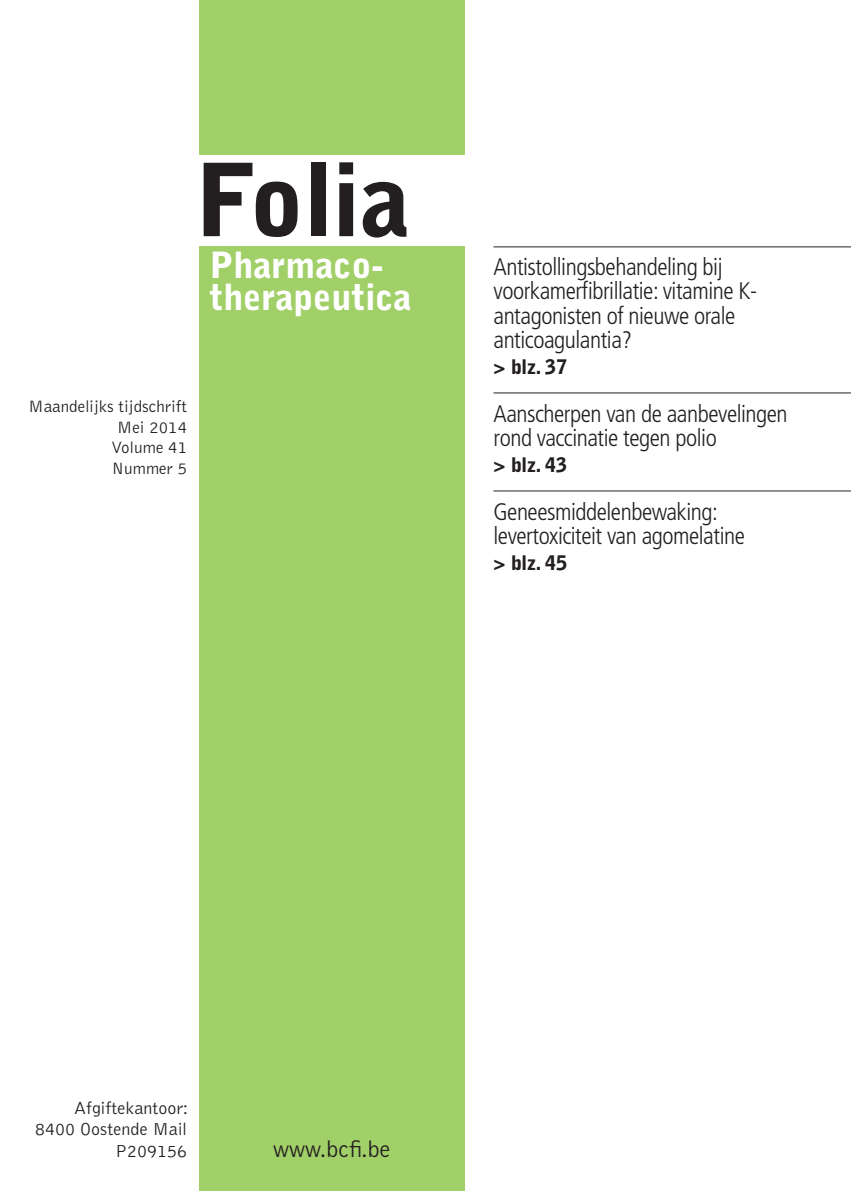
<style>
.page{position:relative;width:851px;height:1191px;background:#fff}
.page>*{position:absolute;margin:0;border:0;box-sizing:border-box;transform-origin:0 0}
.t1{font:900 100px "Bell Gothic Std";color:#231f20}
.t2{font:900 36px/32px "Bell Gothic Std";color:#fff}
.t3{font:300 condensed 24px/24px "Frutiger LT Std";letter-spacing:-.02em;color:#231f20}
.t4{font:300 24px "Bell Gothic Std";color:#231f20}
.t5{font:900 20px "Bell Gothic Std";color:#231f20}
.t6{font:300 18px/21.6px "Bell Gothic Std";color:#231f20;text-align:right}
.t7{font:300 17px/20.4px "Bell Gothic Std";color:#231f20;text-align:right}
</style>
<div class="page">
<div style="left:199px;top:247px;width:265px;height:944px;background:#a1cf68"></div>
<div style="left:199px;top:0;width:265px;height:154px;background:#a1cf68"></div>
<hr style="left:493px;top:246px;width:357px;height:1px;background:#231f20">
<hr style="left:493px;top:392px;width:357px;height:1px;background:#231f20">
<hr style="left:493px;top:490px;width:357px;height:1px;background:#231f20">
<h1 class="t1" style="left:196px;top:142px;width:216px">Folia</h1>
<h2 class="t2" style="left:209px;top:249px;width:204px">Pharmaco&shy;therapeutica</h2>
<p class="t7" style="left:29px;top:397px;width:160px">Maandelijks tijdschrift<br>Mei 2014<br>Volume 41<br>Nummer 5</p>
<p class="t3" style="left:493px;top:255px;width:265px">Antistollingsbehandeling bij voorkamerfibrillatie: vitamine K&shy;antagonisten of nieuwe orale anticoagulantia?</p>
<p class="t5" style="left:493px;top:355px;width:75px">&gt; blz. 37</p>
<p class="t3" style="left:493px;top:401px;width:296px">Aanscherpen van de aanbevelingen rond vaccinatie tegen polio</p>
<p class="t5" style="left:493px;top:453px;width:75px">&gt; blz. 43</p>
<p class="t3" style="left:493px;top:499px;width:253px">Geneesmiddelenbewaking: levertoxiciteit van agomelatine</p>
<p class="t5" style="left:493px;top:551px;width:75px">&gt; blz. 45</p>
<p class="t6" style="left:35px;top:1097px;width:155px">Afgiftekantoor:<br>8400 Oostende Mail<br>P209156</p>
<p class="t4" style="left:273px;top:1136px;width:119px">www.bcfi.be</p>
</div>
